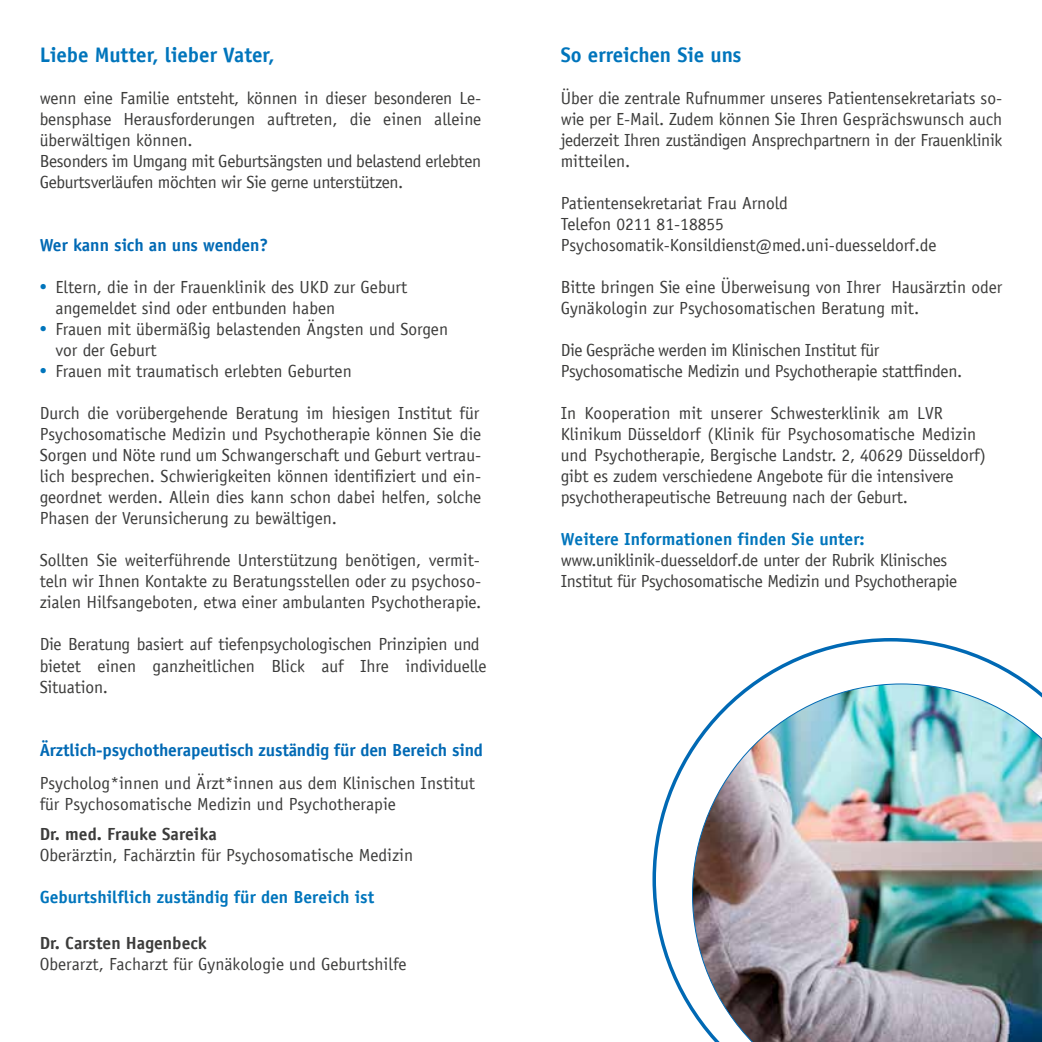
<style>
.page{position:relative;width:1042px;height:1042px;background:#fff}
.page>*{position:absolute;margin:0;border:0;box-sizing:border-box;transform-origin:0 0}
.t1{font:700 21px "Officina Sans";color:#0075bc}
.t2{font:17.5px/21px "Officina Sans";letter-spacing:-.01em;color:#3c3c3b}
.t3{font:700 17.5px "Officina Sans";letter-spacing:-.01em;color:#0069b4}
.t4{font:700 17.5px "Officina Sans";color:#0075bc}
.t5{font:700 17.5px "Officina Sans";color:#3c3c3b}
.s1{font-family:"Interstate";font-stretch:condensed;color:#0075bc}
</style>
<div class="page">
<svg style="left:652px;top:638px;width:377px;height:374px"></svg>
<img style="left:692px;top:683px;width:350px;height:359px">
<p class="t1" style="left:40px;top:42px;width:236px">Liebe Mutter, lieber Vater,</p>
<p class="t2" style="left:40px;top:88px;width:443px">wenn eine Familie entsteht, können in dieser besonderen Le&shy;bensphase Herausforderungen auftreten, die einen alleine überwältigen können.<br>Besonders im Umgang mit Geburtsängsten und belastend erlebten Geburtsverläufen möchten wir Sie gerne unterstützen.</p>
<p class="t3" style="left:40px;top:234px;width:230px">Wer kann sich an uns wenden?</p>
<p class="t2" style="left:55px;top:277px;width:353px;text-indent:-16px"><span class="s1">•</span> Eltern, die in der Frauenklinik des UKD zur Geburt angemeldet sind oder entbunden haben</p>
<p class="t2" style="left:55px;top:319px;width:394px;text-indent:-16px"><span class="s1">•</span> Frauen mit übermäßig belastenden Ängsten und Sorgen vor der Geburt</p>
<p class="t2" style="left:40px;top:361px;width:314px"><span class="s1">•</span> Frauen mit traumatisch erlebten Geburten</p>
<p class="t2" style="left:40px;top:403px;width:443px;text-align:justify">Durch die vorübergehende Beratung im hiesigen Institut für Psychosomatische Medizin und Psychotherapie können Sie die Sorgen und Nöte rund um Schwangerschaft und Geburt vertrau&shy;lich besprechen. Schwierigkeiten können identifiziert und ein&shy;geordnet werden. Allein dies kann schon dabei helfen, solche Phasen der Verunsicherung zu bewältigen.</p>
<p class="t2" style="left:40px;top:550px;width:443px;text-align:justify">Sollten Sie weiterführende Unterstützung benötigen, vermit&shy;teln wir Ihnen Kontakte zu Beratungsstellen oder zu psychoso&shy;zialen Hilfsangeboten, etwa einer ambulanten Psychotherapie.</p>
<p class="t2" style="left:40px;top:634px;width:448px">Die Beratung basiert auf tiefenpsychologischen Prinzipien und bietet einen ganzheitlichen Blick auf Ihre individuelle<br>Situation.</p>
<p class="t3" style="left:40px;top:738px;width:445px">Ärztlich-psychotherapeutisch zuständig für den Bereich sind</p>
<p class="t2" style="left:40px;top:773px;width:437px">Psycholog*innen und Ärzt*innen aus dem Klinischen Institut für Psychosomatische Medizin und Psychotherapie</p>
<p class="t5" style="left:40px;top:823px;width:179px">Dr. med. Frauke Sareika</p>
<p class="t2" style="left:40px;top:845px;width:375px">Oberärztin, Fachärztin für Psychosomatische Medizin</p>
<p class="t4" style="left:40px;top:886px;width:336px">Geburtshilflich zuständig für den Bereich ist</p>
<p class="t5" style="left:40px;top:932px;width:169px">Dr. Carsten Hagenbeck</p>
<p class="t2" style="left:40px;top:954px;width:368px">Oberarzt, Facharzt für Gynäkologie und Geburtshilfe</p>
<p class="t1" style="left:561px;top:42px;width:182px">So erreichen Sie uns</p>
<p class="t2" style="left:561px;top:88px;width:443px;text-align:justify">Über die zentrale Rufnummer unseres Patientensekretariats so&shy;wie per E-Mail. Zudem können Sie Ihren Gesprächswunsch auch jederzeit Ihren zuständigen Ansprechpartnern in der Frauenklinik mitteilen.</p>
<p class="t2" style="left:561px;top:193px;width:377px">Patientensekretariat Frau Arnold<br>Telefon 0211 81-18855<br>Psychosomatik-Konsildienst@med.uni-duesseldorf.de</p>
<p class="t2" style="left:561px;top:277px;width:443px">Bitte bringen Sie eine Überweisung von Ihrer Hausärztin oder<br>Gynäkologin zur Psychosomatischen Beratung mit.</p>
<p class="t2" style="left:561px;top:340px;width:403px">Die Gespräche werden im Klinischen Institut für<br>Psychosomatische Medizin und Psychotherapie stattfinden.</p>
<p class="t2" style="left:561px;top:403px;width:427px">In Kooperation mit unserer Schwesterklinik am LVR Klinikum Düsseldorf (Klinik für Psychosomatische Medizin und Psychotherapie, Bergische Landstr. 2, 40629 Düsseldorf) gibt es zudem verschiedene Angebote für die intensivere psychotherapeutische Betreuung nach der Geburt.</p>
<p class="t4" style="left:561px;top:528px;width:305px">Weitere Informationen finden Sie unter:</p>
<p class="t2" style="left:561px;top:550px;width:398px">www.uniklinik-duesseldorf.de unter der Rubrik Klinisches<br>Institut für Psychosomatische Medizin und Psychotherapie</p>
</div>
